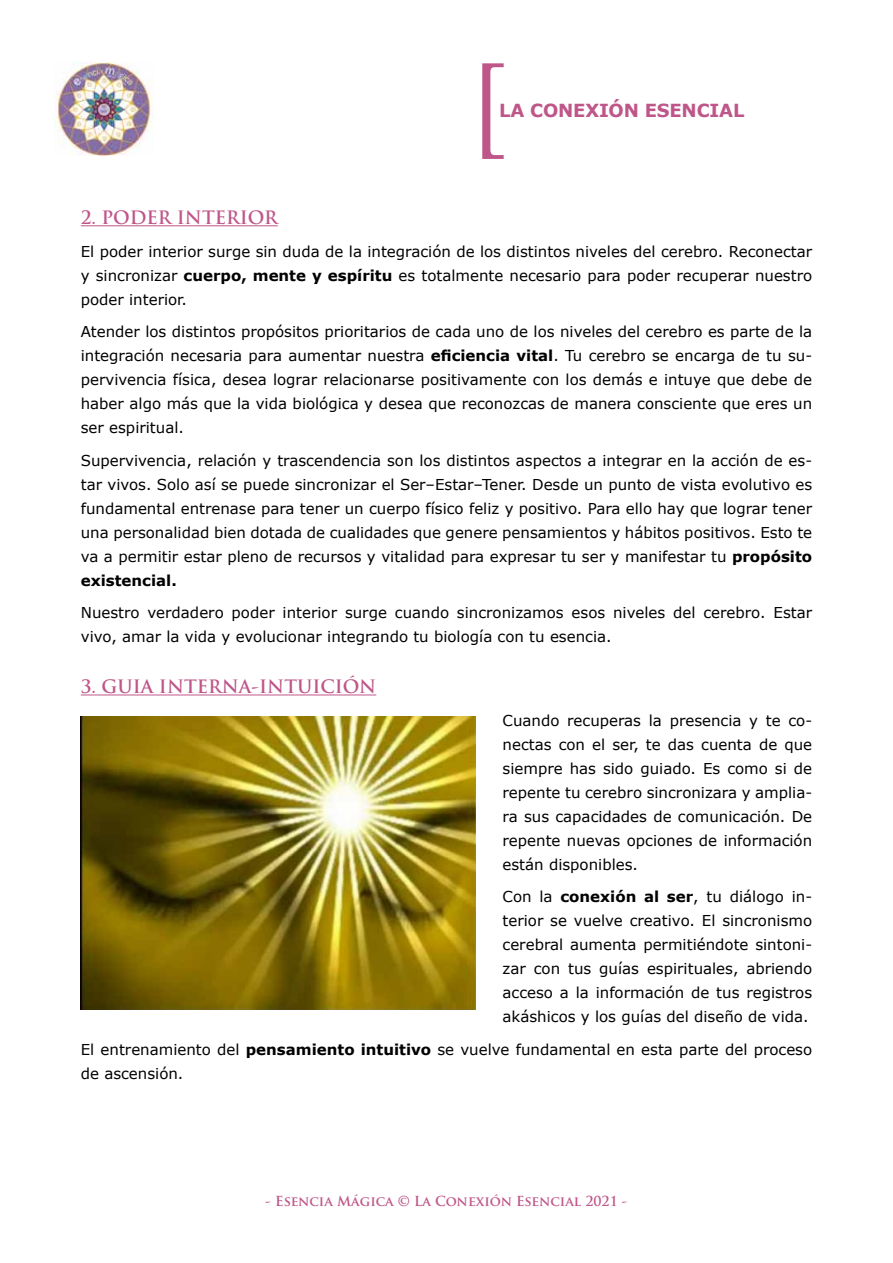
<style>
.page{position:relative;width:893px;height:1263px;background:#fff}
.page>*{position:absolute;margin:0;border:0;box-sizing:border-box;transform-origin:0 0}
.t1{font:105px "Century Schoolbook";color:#bf5689}
.t2{font:700 18px "Trajan Pro";color:#bf5689}
.t3{font:700 18px "Verdana";letter-spacing:-.01em;color:#bf5689}
.t4{font:15px/24px "Verdana";color:#000;text-align:justify}
.t5{font:700 13.5px "Trajan Pro";color:#bf5689}
.s1{font-weight:700}
</style>
<div class="page">
<img style="left:54px;top:62px;width:100px;height:93px">
<hr style="left:81px;top:225px;width:197px;height:1px;background:#bf5689">
<hr style="left:81px;top:694px;width:295px;height:1px;background:#bf5689">
<img style="left:81px;top:716px;width:394px;height:293px">
<h1 class="t1" style="left:470px;top:36px;width:36px">[</h1>
<p class="t3" style="left:499px;top:98px;width:247px">LA CONEXIÓN ESENCIAL</p>
<p class="t2" style="left:81px;top:206px;width:199px">2. PODER INTERIOR</p>
<p class="t4" style="left:81px;top:239px;width:733px">El poder interior surge sin duda de la integración de los distintos niveles del cerebro. Reconectar y sincronizar <span class="s1">cuerpo, mente y espíritu</span> es totalmente necesario para poder recuperar nuestro poder interior.</p>
<p class="t4" style="left:81px;top:319px;width:733px">Atender los distintos propósitos prioritarios de cada uno de los niveles del cerebro es parte de la integración necesaria para aumentar nuestra <span class="s1">eficiencia vital</span>. Tu cerebro se encarga de tu su&shy;pervivencia física, desea lograr relacionarse positivamente con los demás e intuye que debe de haber algo más que la vida biológica y desea que reconozcas de manera consciente que eres un ser espiritual.</p>
<p class="t4" style="left:81px;top:448px;width:733px">Supervivencia, relación y trascendencia son los distintos aspectos a integrar en la acción de es&shy;tar vivos. Solo así se puede sincronizar el Ser–Estar–Tener. Desde un punto de vista evolutivo es fundamental entrenase para tener un cuerpo físico feliz y positivo. Para ello hay que lograr tener una personalidad bien dotada de cualidades que genere pensamientos y hábitos positivos. Esto te va a permitir estar pleno de recursos y vitalidad para expresar tu ser y manifestar tu <span class="s1">propósito existencial.</span></p>
<p class="t4" style="left:81px;top:600px;width:733px">Nuestro verdadero poder interior surge cuando sincronizamos esos niveles del cerebro. Estar vivo, amar la vida y evolucionar integrando tu biología con tu esencia.</p>
<p class="t2" style="left:81px;top:675px;width:297px">3. GUIA INTERNA-INTUICIÓN</p>
<p class="t4" style="left:503px;top:708px;width:311px">Cuando recuperas la presencia y te co&shy;nectas con el ser, te das cuenta de que siempre has sido guiado. Es como si de repente tu cerebro sincronizara y amplia&shy;ra sus capacidades de comunicación. De repente nuevas opciones de información están disponibles.</p>
<p class="t4" style="left:503px;top:884px;width:311px">Con la <span class="s1">conexión al ser</span>, tu diálogo in&shy;terior se vuelve creativo. El sincronismo cerebral aumenta permitiéndote sintoni&shy;zar con tus guías espirituales, abriendo acceso a la información de tus registros akáshicos y los guías del diseño de vida.</p>
<p class="t4" style="left:81px;top:1037px;width:733px">El entrenamiento del <span class="s1">pensamiento intuitivo</span> se vuelve fundamental en esta parte del proceso de ascensión.</p>
<p class="t5" style="left:265px;top:1193px;width:364px">- Esencia Mágica © La Conexión Esencial 2021 -</p>
</div>
